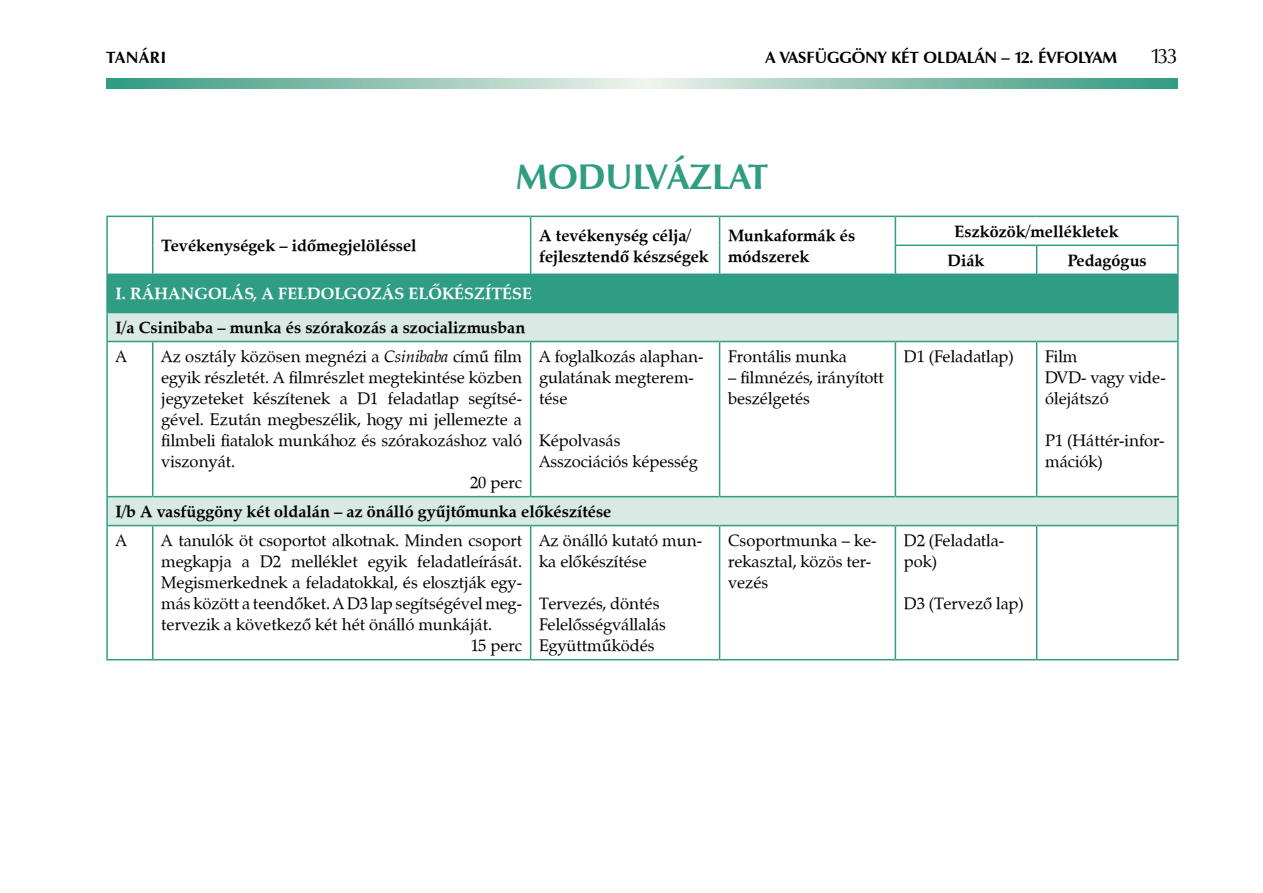
<style>
.page{position:relative;width:1263px;height:893px;background:#fff}
.page>*{position:absolute;margin:0;border:0;box-sizing:border-box;transform-origin:0 0}
.t1{font:700 36px "Zapf Humanist 601 PFL";color:#2e9d83}
.t2{font:21px "Zapf Humanist 601 PFL";color:#000}
.t3{font:16.5px/21px "Zapf Calligraphic 801 PFL";color:#000}
.t4{font:700 16.5px/21px "Zapf Calligraphic 801 PFL";color:#000}
.t5{font:700 16.5px "Zapf Humanist 601 PFL";color:#000}
.t6{font:700 16.5px "Zapf Calligraphic 801 PFL";color:#fff}
.s1{font-style:italic}
</style>
<div class="page">
<svg style="left:106px;top:78px;width:1072px;height:11px;background:#8ec3b2"></svg>
<div style="left:107px;top:274px;width:1071px;height:39px;background:#2e9d83"></div>
<svg style="left:108px;top:313px;width:1069px;height:212px"></svg>
<hr style="left:106px;top:275px;width:2px;height:37px;background:#2e9d83">
<hr style="left:1177px;top:275px;width:2px;height:37px;background:#2e9d83">
<hr style="left:106px;top:312px;width:47px;height:1px;background:#2e9d83">
<hr style="left:106px;top:313px;width:2px;height:28px;background:#2e9d83">
<hr style="left:1037px;top:312px;width:142px;height:1px;background:#2e9d83">
<hr style="left:1177px;top:313px;width:2px;height:28px;background:#2e9d83">
<hr style="left:106px;top:341px;width:47px;height:1px;background:#2e9d83">
<hr style="left:106px;top:342px;width:2px;height:154px;background:#2e9d83">
<hr style="left:153px;top:341px;width:378px;height:1px;background:#2e9d83">
<hr style="left:152px;top:342px;width:1px;height:154px;background:#2e9d83">
<hr style="left:531px;top:341px;width:188px;height:1px;background:#2e9d83">
<hr style="left:530px;top:342px;width:1px;height:154px;background:#2e9d83">
<hr style="left:719px;top:341px;width:176px;height:1px;background:#2e9d83">
<hr style="left:719px;top:342px;width:1px;height:154px;background:#2e9d83">
<hr style="left:895px;top:341px;width:142px;height:1px;background:#2e9d83">
<hr style="left:895px;top:342px;width:1px;height:154px;background:#2e9d83">
<hr style="left:1037px;top:341px;width:142px;height:1px;background:#2e9d83">
<hr style="left:1036px;top:342px;width:1px;height:154px;background:#2e9d83">
<hr style="left:1177px;top:342px;width:2px;height:154px;background:#2e9d83">
<hr style="left:106px;top:496px;width:47px;height:1px;background:#2e9d83">
<hr style="left:106px;top:497px;width:2px;height:28px;background:#2e9d83">
<hr style="left:153px;top:496px;width:378px;height:1px;background:#2e9d83">
<hr style="left:531px;top:496px;width:188px;height:1px;background:#2e9d83">
<hr style="left:719px;top:496px;width:176px;height:1px;background:#2e9d83">
<hr style="left:895px;top:496px;width:142px;height:1px;background:#2e9d83">
<hr style="left:1037px;top:496px;width:142px;height:1px;background:#2e9d83">
<hr style="left:1177px;top:497px;width:2px;height:28px;background:#2e9d83">
<hr style="left:106px;top:525px;width:47px;height:1px;background:#2e9d83">
<hr style="left:106px;top:526px;width:2px;height:133px;background:#2e9d83">
<hr style="left:153px;top:525px;width:378px;height:1px;background:#2e9d83">
<hr style="left:152px;top:526px;width:1px;height:133px;background:#2e9d83">
<hr style="left:531px;top:525px;width:188px;height:1px;background:#2e9d83">
<hr style="left:530px;top:526px;width:1px;height:133px;background:#2e9d83">
<hr style="left:719px;top:525px;width:176px;height:1px;background:#2e9d83">
<hr style="left:719px;top:526px;width:1px;height:133px;background:#2e9d83">
<hr style="left:895px;top:525px;width:142px;height:1px;background:#2e9d83">
<hr style="left:895px;top:526px;width:1px;height:133px;background:#2e9d83">
<hr style="left:1037px;top:525px;width:142px;height:1px;background:#2e9d83">
<hr style="left:1036px;top:526px;width:1px;height:133px;background:#2e9d83">
<hr style="left:1177px;top:526px;width:2px;height:133px;background:#2e9d83">
<hr style="left:106px;top:659px;width:47px;height:1px;background:#2e9d83">
<hr style="left:153px;top:659px;width:378px;height:1px;background:#2e9d83">
<hr style="left:531px;top:659px;width:188px;height:1px;background:#2e9d83">
<hr style="left:719px;top:659px;width:176px;height:1px;background:#2e9d83">
<hr style="left:895px;top:659px;width:142px;height:1px;background:#2e9d83">
<hr style="left:1037px;top:659px;width:142px;height:1px;background:#2e9d83">
<hr style="left:106px;top:216px;width:47px;height:1px;background:#2e9d83">
<hr style="left:106px;top:217px;width:2px;height:28px;background:#2e9d83">
<hr style="left:153px;top:216px;width:378px;height:1px;background:#2e9d83">
<hr style="left:531px;top:216px;width:188px;height:1px;background:#2e9d83">
<hr style="left:719px;top:216px;width:176px;height:1px;background:#2e9d83">
<hr style="left:106px;top:245px;width:2px;height:29px;background:#2e9d83">
<svg style="left:152px;top:217px;width:1px;height:57px"></svg>
<svg style="left:530px;top:217px;width:1px;height:57px"></svg>
<svg style="left:719px;top:217px;width:1px;height:57px"></svg>
<hr style="left:106px;top:274px;width:47px;height:1px;background:#2e9d83">
<hr style="left:895px;top:216px;width:142px;height:1px;background:#2e9d83">
<hr style="left:1037px;top:216px;width:142px;height:1px;background:#2e9d83">
<hr style="left:1177px;top:217px;width:2px;height:28px;background:#2e9d83">
<hr style="left:895px;top:245px;width:142px;height:1px;background:#2e9d83">
<svg style="left:895px;top:217px;width:1px;height:57px"></svg>
<hr style="left:1037px;top:245px;width:142px;height:1px;background:#2e9d83">
<svg style="left:1036px;top:246px;width:1px;height:28px"></svg>
<hr style="left:1177px;top:246px;width:2px;height:28px;background:#2e9d83">
<hr style="left:1037px;top:274px;width:142px;height:1px;background:#2e9d83">
<p class="t5" style="left:106px;top:47px;width:61px">TANÁRI</p>
<p class="t5" style="left:765px;top:47px;width:54px">AVASFÜGGÖNY</p>
<p class="t5" style="left:891px;top:47px;width:44px">KÉ T OLDALÁN</p>
<p class="t5" style="left:1001px;top:47px;width:117px">– 12. ÉVFOLYAM</p>
<p class="t2" style="left:1150px;top:42px;width:17px">133</p>
<h1 class="t1" style="left:516px;top:154px;width:30px">MOD</h1>
<h1 class="t1" style="left:605px;top:154px;width:164px">ULVÁZLAT</h1>
<p class="t4" style="left:161px;top:235px;width:257px">Tevékenységek – időmegjelöléssel</p>
<p class="t4" style="left:539px;top:224px;width:171px">A tevékenység célja/ fejlesztendő készségek</p>
<p class="t4" style="left:728px;top:224px;width:129px">Munkaformák és módszerek</p>
<p class="t4" style="left:947px;top:217px;width:173px;line-height:29px;text-indent:7px">Eszközök/mellékletek<br>Diák</p>
<p class="t4" style="left:1068px;top:249px;width:80px">Pedagógus</p>
<p class="t6" style="left:116px;top:283px;width:416px">I. Ráhangolás, a feldolgozás előkészítése</p>
<p class="t4" style="left:116px;top:317px;width:411px">I/a Csinibaba – munka és szórakozás a szocializmusban</p>
<p class="t3" style="left:116px;top:346px;width:13px">A</p>
<p class="t3" style="left:161px;top:346px;width:362px">Az osztály közösen megnézi a <span class="s1">Csinibaba</span> című film</p>
<p class="t3" style="left:161px;top:367px;width:362px">egyik részletét. A filmrészlet megtekintése közben</p>
<p class="t3" style="left:161px;top:388px;width:362px">jegyzeteket készítenek a D1 feladatlap segítsé-</p>
<p class="t3" style="left:161px;top:409px;width:362px">gével. Ezután megbeszélik, hogy mi jellemezte a</p>
<p class="t3" style="left:161px;top:430px;width:362px">filmbeli fiatalok munkához és szórakozáshoz való</p>
<p class="t3" style="left:161px;top:451px;width:76px">viszonyát.</p>
<p class="t3" style="left:470px;top:472px;width:53px">20 perc</p>
<p class="t3" style="left:539px;top:346px;width:166px">A foglalkozás alaphan&shy;gulatának megterem&shy;tése</p>
<p class="t3" style="left:539px;top:430px;width:160px">Képolvasás<br>Asszociációs képesség</p>
<p class="t4" style="left:116px;top:501px;width:497px">I/b A vasfüggöny két oldalán – az önálló gyűjtőmunka előkészítése</p>
<p class="t3" style="left:116px;top:530px;width:13px">A</p>
<p class="t3" style="left:161px;top:530px;width:362px">A tanulók öt csoportot alkotnak. Minden csoport</p>
<p class="t3" style="left:161px;top:551px;width:362px">megkapja a D2 melléklet egyik feladatleírását.</p>
<p class="t3" style="left:161px;top:572px;width:362px">Megismerkednek a feladatokkal, és elosztják egy-</p>
<p class="t3" style="left:161px;top:593px;width:362px">más között a teendőket. A D3 lap segítségével meg-</p>
<p class="t3" style="left:161px;top:614px;width:332px">tervezik a következő két hét önálló munkáját.</p>
<p class="t3" style="left:471px;top:635px;width:53px">15 perc</p>
<p class="t3" style="left:539px;top:530px;width:165px">Az önálló kutató mun&shy;ka előkészítése</p>
<p class="t3" style="left:539px;top:593px;width:128px">Tervezés, döntés<br>Felelősségvállalás<br>Együttműködés</p>
<p class="t3" style="left:728px;top:346px;width:120px">Frontális munka</p>
<p class="t3" style="left:728px;top:367px;width:157px">– filmnézés, irányított beszélgetés</p>
<p class="t3" style="left:904px;top:346px;width:111px">D1 (Feladatlap)</p>
<p class="t3" style="left:1045px;top:346px;width:122px">Film<br>DVD- vagy vide&shy;ólejátszó</p>
<p class="t3" style="left:1045px;top:430px;width:121px">P1 (Háttér-infor&shy;mációk)</p>
<p class="t3" style="left:728px;top:530px;width:150px">Csoportmunka – ke&shy;rekasztal, közös ter&shy;vezés</p>
<p class="t3" style="left:904px;top:530px;width:102px">D2 (Feladatla&shy;pok)</p>
<p class="t3" style="left:904px;top:593px;width:121px">D3 (Tervező lap)</p>
</div>
